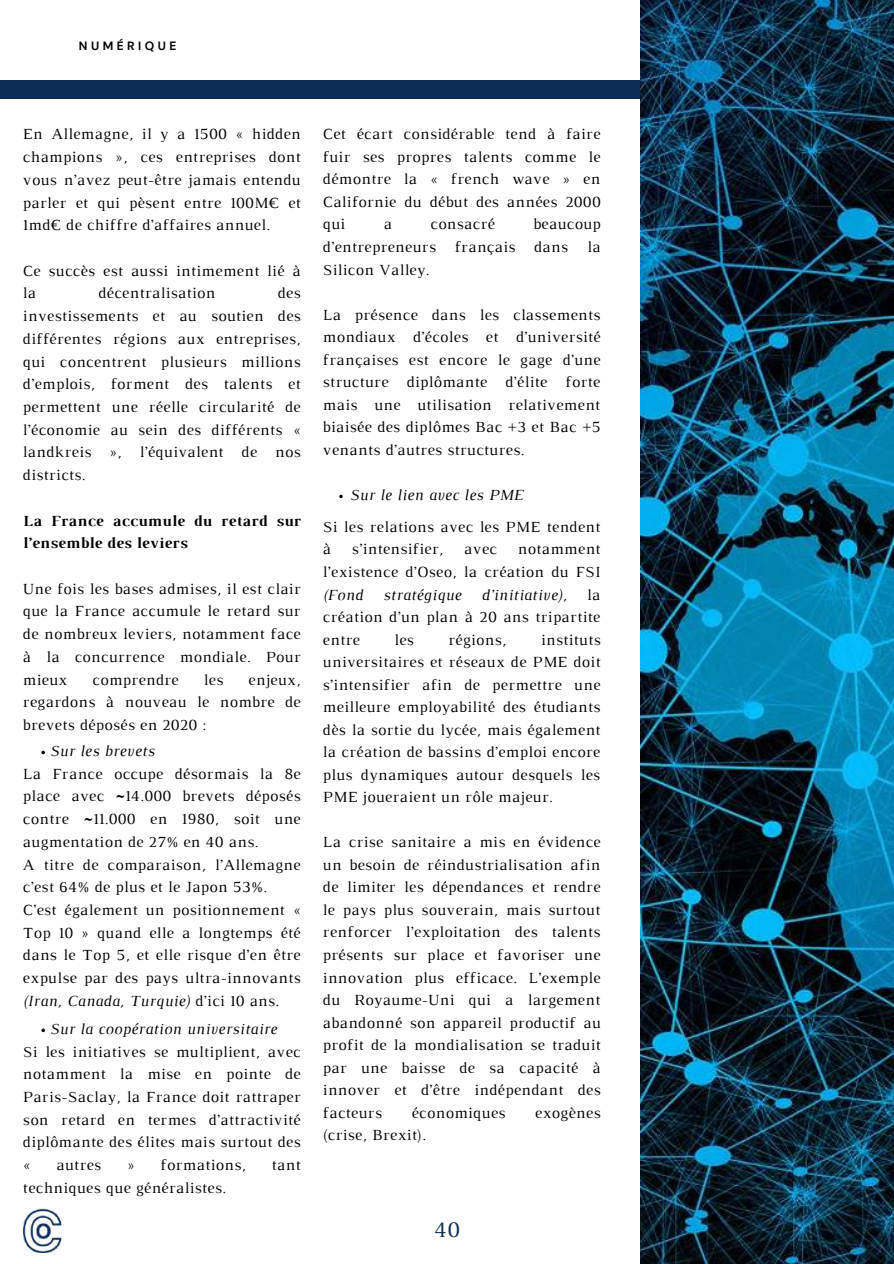
<style>
.page{position:relative;width:894px;height:1264px;background:#fff}
.page>*{position:absolute;margin:0;border:0;box-sizing:border-box;transform-origin:0 0}
.t1{font:22.5px "Luthier";color:#0c2c55}
.t2{font:15.75px/22.5px "Luthier";letter-spacing:.03em;color:#000;text-align:justify}
.t3{font:italic 15.75px "Luthier";letter-spacing:.03em;color:#000}
.t4{font:700 15.75px/22.6px "Luthier";letter-spacing:.03em;color:#000}
.t5{font:700 12px "DM Sans";letter-spacing:.29em;color:#000}
.s1{font-style:italic}
</style>
<div class="page">
<div style="left:0;top:80px;width:839px;height:18px;background:#0c2c55"></div>
<img style="left:640px;top:0;width:253px;height:1263px">
<img style="left:23px;top:1208px;width:39px;height:45px">
<svg style="left:41px;top:750px;width:4px;height:4px"></svg>
<svg style="left:41px;top:1028px;width:4px;height:4px"></svg>
<p class="t5" style="left:79px;top:38px;width:99px">NUMÉRIQUE</p>
<p class="t2" style="left:23px;top:124px;width:279px">En Allemagne, il y a 1500 « hidden champions », ces entreprises dont vous n’avez peut-être jamais entendu parler et qui pèsent entre 100M€ et 1md€ de chiffre d’affaires annuel.</p>
<p class="t2" style="left:23px;top:260px;width:279px">Ce succès est aussi intimement lié à la</p>
<p class="t2" style="left:98px;top:283px;width:118px">décentralisation</p>
<p class="t2" style="left:23px;top:283px;width:279px;text-indent:255px">des investissements et au soutien des différentes régions aux entreprises, qui concentrent plusieurs millions d’emplois, forment des talents et permettent une réelle circularité de l’économie au sein des différents « landkreis », l’équivalent de nos districts.</p>
<p class="t4" style="left:23px;top:510px;width:279px">La France accumule du retard sur l’ensemble des leviers</p>
<p class="t2" style="left:23px;top:578px;width:279px">Une fois les bases admises, il est clair que la France accumule le retard sur de nombreux leviers, notamment face à la concurrence mondiale. Pour mieux</p>
<p class="t2" style="left:93px;top:669px;width:87px">comprendre</p>
<p class="t2" style="left:204px;top:669px;width:21px">les</p>
<p class="t2" style="left:23px;top:669px;width:279px;text-indent:225px">enjeux, regardons à nouveau le nombre de brevets déposés en 2020 :</p>
<p class="t2" style="left:23px;top:763px;width:279px;text-align:left">La France occupe désormais la 8e place avec ~14.000 brevets déposés contre ~11.000 en 1980, soit une augmentation de 27% en 40 ans.<br>A titre de comparaison, l’Allemagne c’est 64% de plus et le Japon 53%.<br>C’est également un positionnement « Top 10 » quand elle a longtemps été dans le Top 5, et elle risque d’en être expulse par des pays ultra-innovants <span class="s1">(Iran, Canada, Turquie)</span> d’ici 10 ans.</p>
<p class="t2" style="left:23px;top:1041px;width:279px">Si les initiatives se multiplient, avec notamment la mise en pointe de Paris-Saclay, la France doit rattraper son retard en termes d’attractivité diplômante des élites mais surtout des «</p>
<p class="t3" style="left:50px;top:745px;width:106px">Sur les brevets</p>
<p class="t3" style="left:50px;top:1022px;width:228px">Sur la coopération universitaire</p>
<p class="t2" style="left:56px;top:1154px;width:46px">autres</p>
<p class="t2" style="left:127px;top:1154px;width:120px">» formations,</p>
<p class="t2" style="left:272px;top:1154px;width:30px">tant</p>
<p class="t2" style="left:23px;top:1177px;width:204px">techniques que généralistes.</p>
<p class="t2" style="left:323px;top:124px;width:279px">Cet écart considérable tend à faire fuir ses propres talents comme le démontre la « french wave » en Californie du début des années 2000 qui</p>
<p class="t2" style="left:323px;top:214px;width:279px;text-indent:210px">beaucoup d’entrepreneurs français dans la Silicon Valley.</p>
<p class="t2" style="left:323px;top:304px;width:279px">La présence dans les classements mondiaux d’écoles et d’université françaises est encore le gage d’une structure diplômante d’élite forte mais une utilisation relativement biaisée des diplômes Bac +3 et Bac +5 venants d’autres structures.</p>
<p class="t2" style="left:383px;top:214px;width:10px">a</p>
<p class="t2" style="left:430px;top:214px;width:66px">consacré</p>
<p class="t3" style="left:349px;top:489px;width:175px">Sur le lien avec les PME</p>
<p class="t2" style="left:323px;top:516px;width:279px">Si les relations avec les PME tendent à</p>
<p class="t2" style="left:352px;top:539px;width:93px">s’intensifier,</p>
<p class="t2" style="left:464px;top:539px;width:34px">avec</p>
<p class="t2" style="left:323px;top:539px;width:279px;text-align:right">notamment<br>l’existence d’Oseo, la création du FSI</p>
<p class="t3" style="left:323px;top:588px;width:41px">(Fond</p>
<p class="t3" style="left:383px;top:588px;width:79px">stratégique</p>
<p class="t3" style="left:481px;top:588px;width:87px">d’initiative),</p>
<p class="t2" style="left:323px;top:584px;width:279px;text-indent:264px">la création d’un plan à 20 ans tripartite entre</p>
<p class="t2" style="left:394px;top:629px;width:21px">les</p>
<p class="t2" style="left:448px;top:629px;width:59px">régions,</p>
<p class="t2" style="left:323px;top:629px;width:279px;text-indent:218px">instituts universitaires et réseaux de PME doit s’intensifier afin de permettre une meilleure employabilité des étudiants dès la sortie du lycée, mais également la création de bassins d’emploi encore plus dynamiques autour desquels les PME joueraient un rôle majeur.</p>
<p class="t2" style="left:323px;top:832px;width:279px">La crise sanitaire a mis en évidence un besoin de réindustrialisation afin de limiter les dépendances et rendre le pays plus souverain, mais surtout renforcer l’exploitation des talents présents sur place et favoriser une innovation plus efficace. L’exemple du Royaume-Uni qui a largement abandonné son appareil productif au profit de la mondialisation se traduit par une baisse de sa capacité à innover et d’être indépendant des facteurs</p>
<p class="t2" style="left:411px;top:1102px;width:95px">économiques</p>
<p class="t2" style="left:535px;top:1102px;width:67px">exogènes</p>
<p class="t2" style="left:323px;top:1124px;width:104px">(crise, Brexit).</p>
<h1 class="t1" style="left:434px;top:1221px;width:27px">40</h1>
</div>
